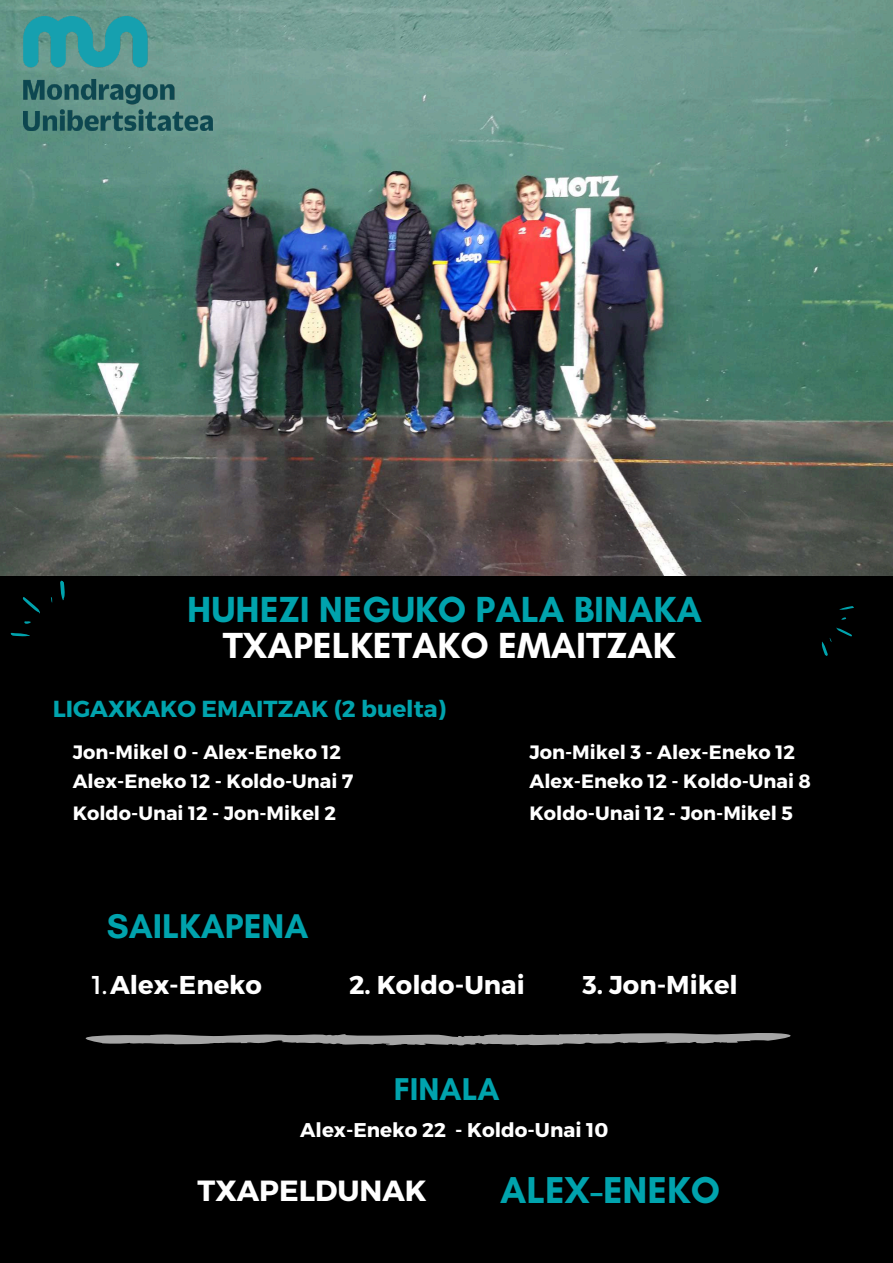
<style>
.page{position:relative;width:893px;height:1263px;background:#000}
.page>*{position:absolute;margin:0;border:0;box-sizing:border-box;transform-origin:0 0}
.t1{font:700 38.1px "Glacial Indifference";color:#00a3ad}
.t2{font:700 36.97px "Glacial Indifference";color:#00a3ad}
.t3{font:700 36.97px "Glacial Indifference";color:#fff}
.t4{font:700 34.88px "Glacial Indifference";color:#00a3ad}
.t5{font:700 32.1px "Glacial Indifference";color:#00a3ad}
.t6{font:700 29.17px "Montserrat";color:#fff}
.t7{font:700 25.72px "Montserrat";color:#fff}
.t8{font:700 23.17px "Montserrat";color:#00a3ad}
.t9{font:700 19.88px "Montserrat";color:#fff}
.t10{font:700 19.27px/29.1px "Montserrat";color:#fff}
.s1{font-weight:400}
</style>
<div class="page">
<img style="left:0;top:0;width:893px;height:575px">
<svg style="left:10px;top:597px;width:30px;height:40px"></svg>
<svg style="left:51px;top:580px;width:14px;height:23px"></svg>
<svg style="left:839px;top:606px;width:15px;height:14px"></svg>
<svg style="left:821px;top:627px;width:31px;height:29px"></svg>
<svg style="left:86px;top:1033px;width:704px;height:12px"></svg>
<img style="left:23px;top:17px;width:189px;height:113px">
<h2 class="t2" style="left:187px;top:587px;width:516px">HUHEZI NEGUKO PALA BINAKA</h2>
<h2 class="t3" style="left:223px;top:623px;width:454px">TXAPELKETAKO EMAITZAK</h2>
<p class="t8" style="left:53px;top:693px;width:395px">LIGAXKAKO EMAITZAK (2 buelta)</p>
<p class="t10" style="left:73px;top:736px;width:282px">Jon-Mikel 0 - Alex-Eneko 12<br>Alex-Eneko 12 - Koldo-Unai 7</p>
<p class="t10" style="left:73px;top:798px;width:265px">Koldo-Unai 12 - Jon-Mikel 2</p>
<h3 class="t4" style="left:107px;top:905px;width:203px">SAILKAPENA</h3>
<p class="t10" style="left:529px;top:736px;width:283px">Jon-Mikel 3 - Alex-Eneko 12<br>Alex-Eneko 12 - Koldo-Unai 8</p>
<p class="t10" style="left:529px;top:798px;width:265px">Koldo-Unai 12 - Jon-Mikel 5</p>
<h3 class="t7" style="left:92px;top:968px;width:171px"><span class="s1">1.</span>Alex-Eneko</h3>
<h3 class="t7" style="left:349px;top:968px;width:177px">2. Koldo-Unai</h3>
<h3 class="t7" style="left:582px;top:968px;width:157px">3. Jon-Mikel</h3>
<h3 class="t5" style="left:394px;top:1070px;width:107px">FINALA</h3>
<p class="t9" style="left:300px;top:1116px;width:309px">Alex-Eneko 22 - Koldo-Unai 10</p>
<h3 class="t6" style="left:198px;top:1171px;width:231px">TXAPELDUNAK</h3>
<h1 class="t1" style="left:500px;top:1166px;width:221px">ALEX-ENEKO</h1>
</div>
